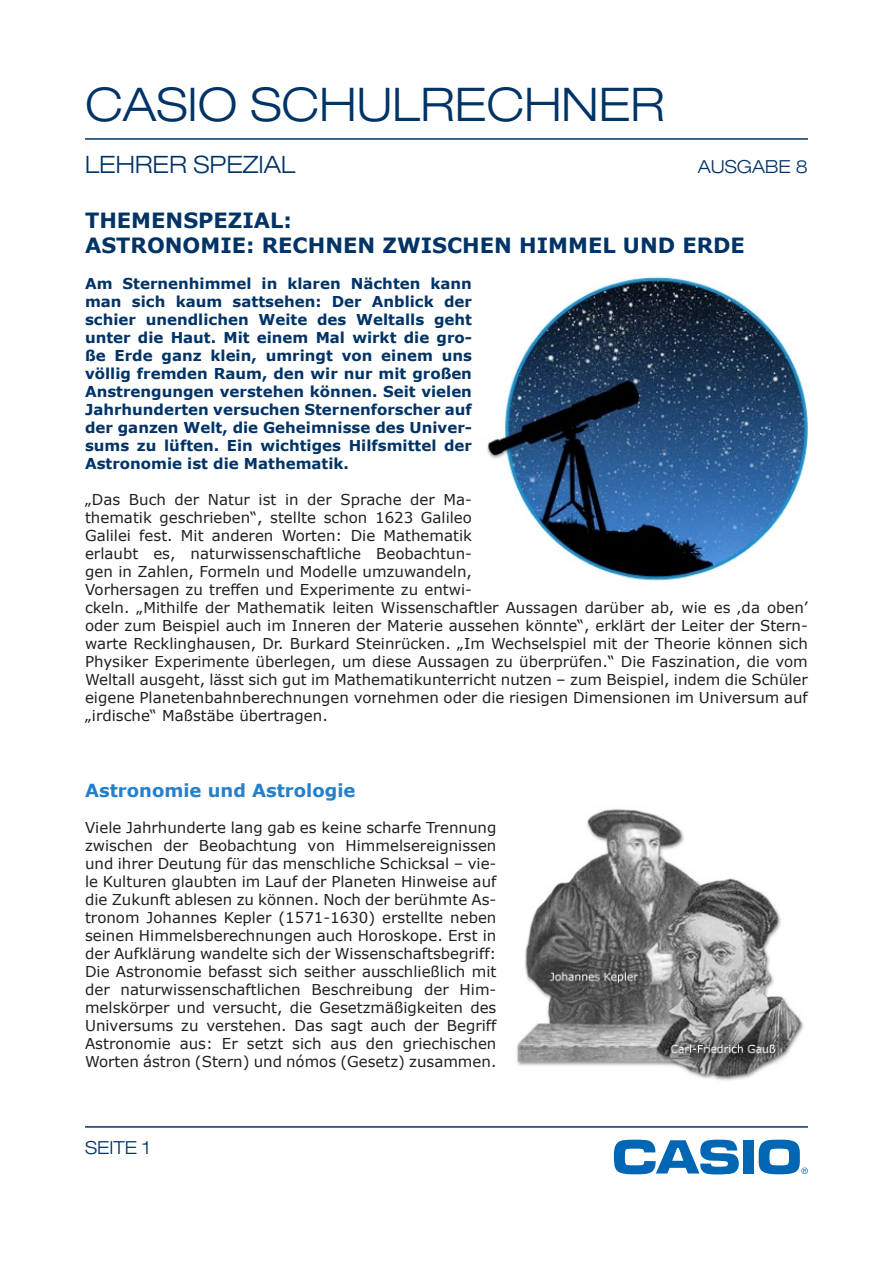
<style>
.page{position:relative;width:893px;height:1263px;background:#fff}
.page>*{position:absolute;margin:0;border:0;box-sizing:border-box;transform-origin:0 0}
.t1{font:300 expanded 46.5px "Helvetica Neue LT";color:#036}
.t2{font:300 expanded 24px "Helvetica Neue LT";color:#036}
.Rubrik-Überschrift{font:700 21px "Verdana";color:#036}
.Zwischenüberschrift{font:700 18px "Verdana";color:#267fc9}
.t3{font:300 expanded 18px "Helvetica Neue LT";color:#036}
.Copy_Intro{font:15px/18px "Verdana";color:#231f20}
.Copy{font:15px/18px "Verdana";color:#231f20;text-align:justify}
.Copy_Intro-2{font:700 15px/18px "Verdana";color:#036;text-align:justify}
</style>
<div class="page">
<hr style="left:85px;top:1126px;width:723px;height:2px;background:#036">
<div style="left:743px;top:1140px;width:11px;height:33px;background:#0166b3"></div>
<svg style="left:614px;top:1140px;width:125px;height:35px"></svg>
<svg style="left:759px;top:1140px;width:49px;height:34px"></svg>
<hr style="left:85px;top:138px;width:723px;height:2px;background:#036">
<img style="left:487px;top:276px;width:321px;height:306px">
<img style="left:516px;top:809px;width:288px;height:272px">
<p class="t1" style="left:85px;top:77px;width:581px">CASIO SCHULRECHNER</p>
<p class="t2" style="left:85px;top:150px;width:212px">LEHRER SPEZIAL</p>
<p class="t3" style="left:698px;top:156px;width:112px">AUSGABE 8</p>
<p class="Rubrik-Überschrift" style="left:85px;top:205px;width:209px">THEMENSPEZIAL:</p>
<p class="Rubrik-Überschrift" style="left:85px;top:231px;width:661px">ASTRONOMIE: RECHNEN ZWISCHEN HIMMEL UND ERDE</p>
<p class="Copy_Intro-2" style="left:85px;top:274px;width:388px">Am Sternenhimmel in klaren Nächten kann man sich kaum sattsehen: Der Anblick der schier unendlichen Weite des Weltalls geht unter die Haut. Mit einem Mal wirkt die gro&shy;ße Erde ganz klein, umringt von einem uns völlig fremden Raum, den wir nur mit großen Anstrengungen verstehen können. Seit vielen Jahrhunderten versuchen Sternenforscher auf der ganzen Welt, die Geheimnisse des Univer&shy;sums zu lüften. Ein wichtiges Hilfsmittel der Astronomie ist die Mathematik.</p>
<p class="Copy_Intro" style="left:85px;top:491px;width:724px">„Das Buch der Natur ist in der Sprache der Ma-<br>thematik geschrieben“, stellte schon 1623 Galileo<br>Galilei fest. Mit anderen Worten: Die Mathematik<br>erlaubt es, naturwissenschaftliche Beobachtun-<br>gen in Zahlen, Formeln und Modelle umzuwandeln,<br>Vorhersagen zu treffen und Experimente zu entwi-<br>ckeln. „Mithilfe der Mathematik leiten Wissenschaftler Aussagen darüber ab, wie es ‚da oben’ oder zum Beispiel auch im Inneren der Materie aussehen könnte“, erklärt der Leiter der Stern&shy;warte Recklinghausen, Dr. Burkard Steinrücken. „Im Wechselspiel mit der Theorie können sich Physiker Experimente überlegen, um diese Aussagen zu überprüfen.“ Die Faszination, die vom Weltall ausgeht, lässt sich gut im Mathematikunterricht nutzen – zum Beispiel, indem die Schüler eigene Planetenbahnberechnungen vornehmen oder die riesigen Dimensionen im Universum auf „irdische“ Maßstäbe übertragen.</p>
<p class="Zwischenüberschrift" style="left:85px;top:778px;width:272px">Astronomie und Astrologie</p>
<p class="Copy" style="left:85px;top:818px;width:413px">Viele Jahrhunderte lang gab es keine scharfe Trennung zwischen der Beobachtung von Himmelsereignissen und ihrer Deutung für das menschliche Schicksal – vie&shy;le Kulturen glaubten im Lauf der Planeten Hinweise auf die Zukunft ablesen zu können. Noch der berühmte As&shy;tronom Johannes Kepler (1571-1630) erstellte neben seinen Himmelsberechnungen auch Horoskope. Erst in der Aufklärung wandelte sich der Wissenschaftsbegriff:<br>Die Astronomie befasst sich seither ausschließlich mit der naturwissenschaftlichen Beschreibung der Him&shy;melskörper und versucht, die Gesetzmäßigkeiten des Universums zu verstehen. Das sagt auch der Begriff Astronomie aus: Er setzt sich aus den griechischen Worten ástron (Stern) und nómos (Gesetz) zusammen.</p>
<p class="t3" style="left:85px;top:1136px;width:67px">SEITE 1</p>
</div>
